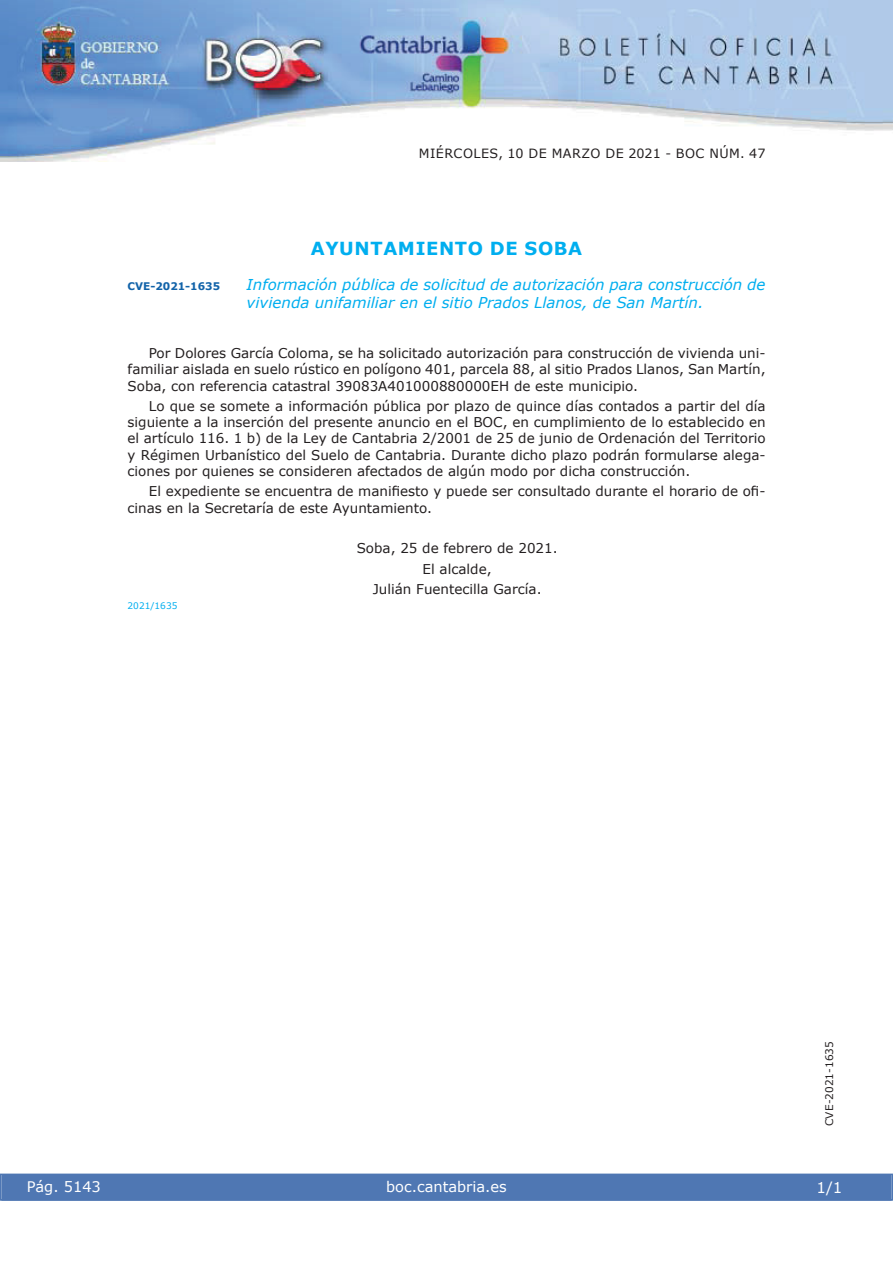
<style>
.page{position:relative;width:893px;height:1263px;background:#fff}
.page>*{position:absolute;margin:0;border:0;box-sizing:border-box;transform-origin:0 0}
.t1{font:700 18px "Verdana";letter-spacing:.035em;color:#00aeef}
.t2{font:italic 15px/18px "Verdana";color:#00aeef}
.t3{font:15px "Verdana";color:#fff}
.t4{font:14.55px "Verdana";color:#fff}
.t5{font:13.5px/16.2px "Verdana";color:#231f20;text-align:justify}
.t6{font:12.75px "Verdana";letter-spacing:.035em;color:#231f20}
.t7{font:10.5px "Verdana";color:#231f20}
.t8{font:700 10.5px "Verdana";color:#1263a9}
.t9{font:9px "Verdana";color:#00aeef}
</style>
<div class="page">
<img style="left:0;top:0;width:893px;height:161px">
<div style="left:1px;top:1174px;width:890px;height:27px;background:#4f77b3"></div>
<div style="left:0;top:1174px;width:893px;height:27px;border:1px solid #4f77b3"></div>
<p class="t6" style="left:419px;top:145px;width:348px">MIÉRCOLES, 10 DE MARZO DE 2021 - BOC NÚM. 47</p>
<h1 class="t1" style="left:311px;top:237px;width:273px">AYUNTAMIENTO DE SOBA</h1>
<p class="t8" style="left:128px;top:279px;width:94px">CVE-2021-1635</p>
<p class="t2" style="left:247px;top:275px;width:520px">Información pública de solicitud de autorización para construcción de vivienda unifamiliar en el sitio Prados Llanos, de San Martín.</p>
<p class="t5" style="left:128px;top:345px;width:639px;text-indent:21px">Por Dolores García Coloma, se ha solicitado autorización para construcción de vivienda uni&shy;familiar aislada en suelo rústico en polígono 401, parcela 88, al sitio Prados Llanos, San Martín, Soba, con referencia catastral 39083A401000880000EH de este municipio.</p>
<p class="t5" style="left:128px;top:398px;width:639px;text-indent:21px">Lo que se somete a información pública por plazo de quince días contados a partir del día siguiente a la inserción del presente anuncio en el BOC, en cumplimiento de lo establecido en el artículo 116. 1 b) de la Ley de Cantabria 2/2001 de 25 de junio de Ordenación del Territorio y Régimen Urbanístico del Suelo de Cantabria. Durante dicho plazo podrán formularse alega&shy;ciones por quienes se consideren afectados de algún modo por dicha construcción.</p>
<p class="t5" style="left:128px;top:483px;width:639px;text-indent:21px">El expediente se encuentra de manifiesto y puede ser consultado durante el horario de ofi&shy;cinas en la Secretaría de este Ayuntamiento.</p>
<p class="t5" style="left:357px;top:538px;width:202px;line-height:20.4px;text-align:center">Soba, 25 de febrero de 2021.<br>El alcalde,<br>Julián Fuentecilla García.</p>
<p class="t9" style="left:128px;top:600px;width:51px">2021/1635</p>
<p class="t4" style="left:27px;top:1177px;width:76px">Pág. 5143</p>
<p class="t4" style="left:386px;top:1178px;width:122px">boc.cantabria.es</p>
<p class="t7" style="left:823px;top:1126px;width:87px;rotate:-90deg">CVE-2021-1635</p>
<p class="t3" style="left:816px;top:1178px;width:27px">1/1</p>
</div>
